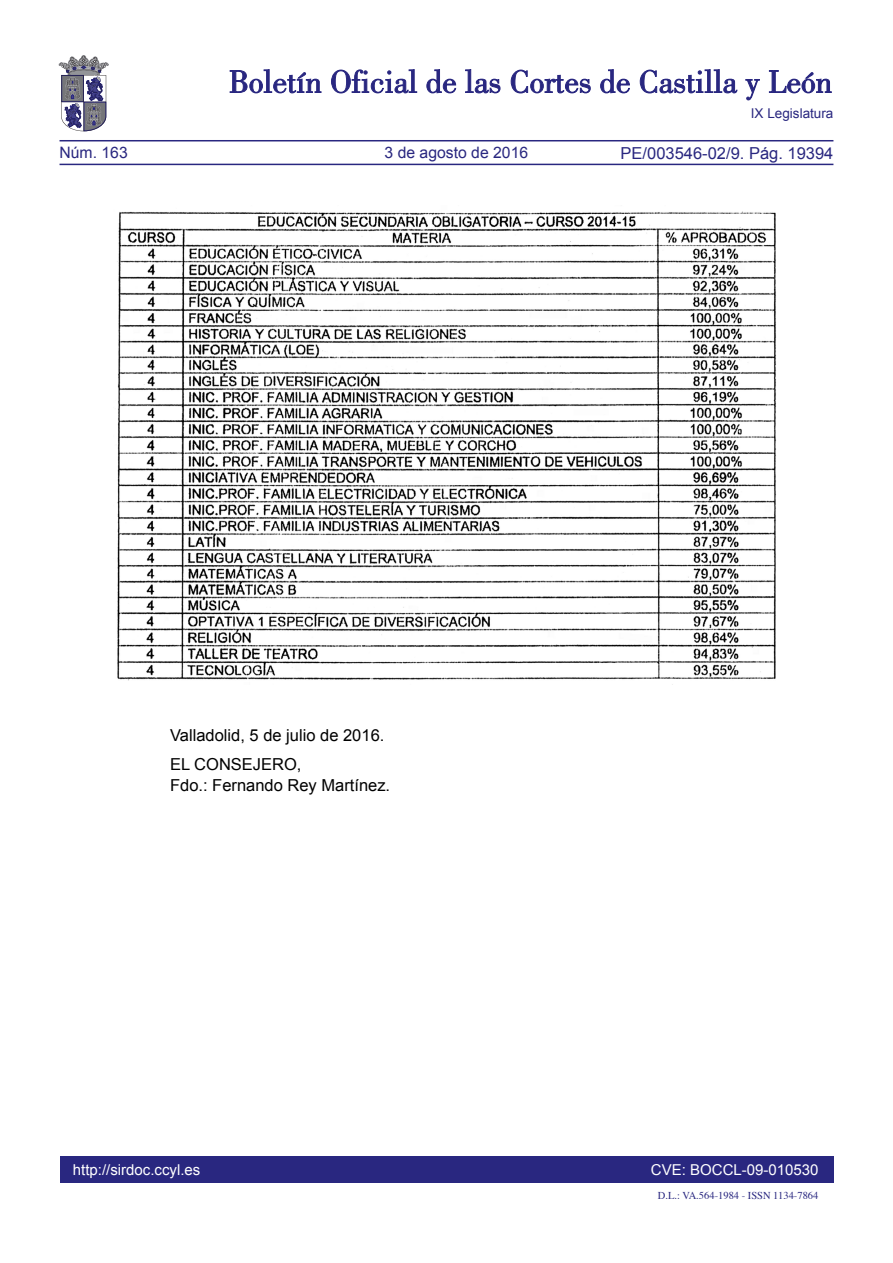
<style>
.page{position:relative;width:893px;height:1263px;background:#fff}
.page>*{position:absolute;margin:0;border:0;box-sizing:border-box;transform-origin:0 0}
.firma{font:16.5px/21px "Arial";color:#000}
.valladolid{font:16.5px "Arial";color:#000}
.t1{font:16.5px "Arial";color:#292780}
.t2{font:15.75px "Arial";color:#292780}
.t3{font:15px "Arial";color:#fff}
.t4{font:13.5px "Arial";color:#292780}
.t5{font:10.5px "Times";color:#292780}
</style>
<div class="page">
<div style="left:60px;top:1157px;width:773px;height:26px;background:#292780"></div>
<hr style="left:60px;top:164px;width:773px;height:1px;background:#292780">
<hr style="left:60px;top:140px;width:773px;height:1px;background:#292780">
<svg style="left:230px;top:69px;width:91px;height:24px"></svg>
<svg style="left:331px;top:69px;width:86px;height:24px"></svg>
<svg style="left:426px;top:69px;width:30px;height:24px"></svg>
<svg style="left:465px;top:69px;width:35px;height:24px"></svg>
<svg style="left:511px;top:70px;width:80px;height:23px"></svg>
<svg style="left:600px;top:69px;width:30px;height:24px"></svg>
<svg style="left:640px;top:69px;width:97px;height:24px"></svg>
<svg style="left:745px;top:79px;width:15px;height:21px"></svg>
<svg style="left:769px;top:70px;width:62px;height:23px"></svg>
<svg style="left:59px;top:55px;width:49px;height:76px"></svg>
<img style="left:117px;top:211px;width:659px;height:470px">
<p class="t2" style="left:60px;top:142px;width:70px">Núm. 163</p>
<p class="t2" style="left:385px;top:142px;width:145px">3 de agosto de 2016</p>
<p class="t4" style="left:751px;top:105px;width:84px">IX Legislatura</p>
<p class="t1" style="left:621px;top:142px;width:214px">PE/003546-02/9. Pág. 19394</p>
<p class="valladolid" style="left:170px;top:724px;width:216px">Valladolid, 5 de julio de 2016.</p>
<p class="firma" style="left:170px;top:754px;width:222px">EL CONSEJERO,<br>Fdo.: Fernando Rey Martínez.</p>
<p class="t3" style="left:73px;top:1159px;width:129px">http://sirdoc.ccyl.es</p>
<p class="t3" style="left:651px;top:1159px;width:169px">CVE: BOCCL-09-010530</p>
<p class="t5" style="left:658px;top:1185px;width:162px">D.L.: VA.564-1984 - ISSN 1134-7864</p>
</div>
